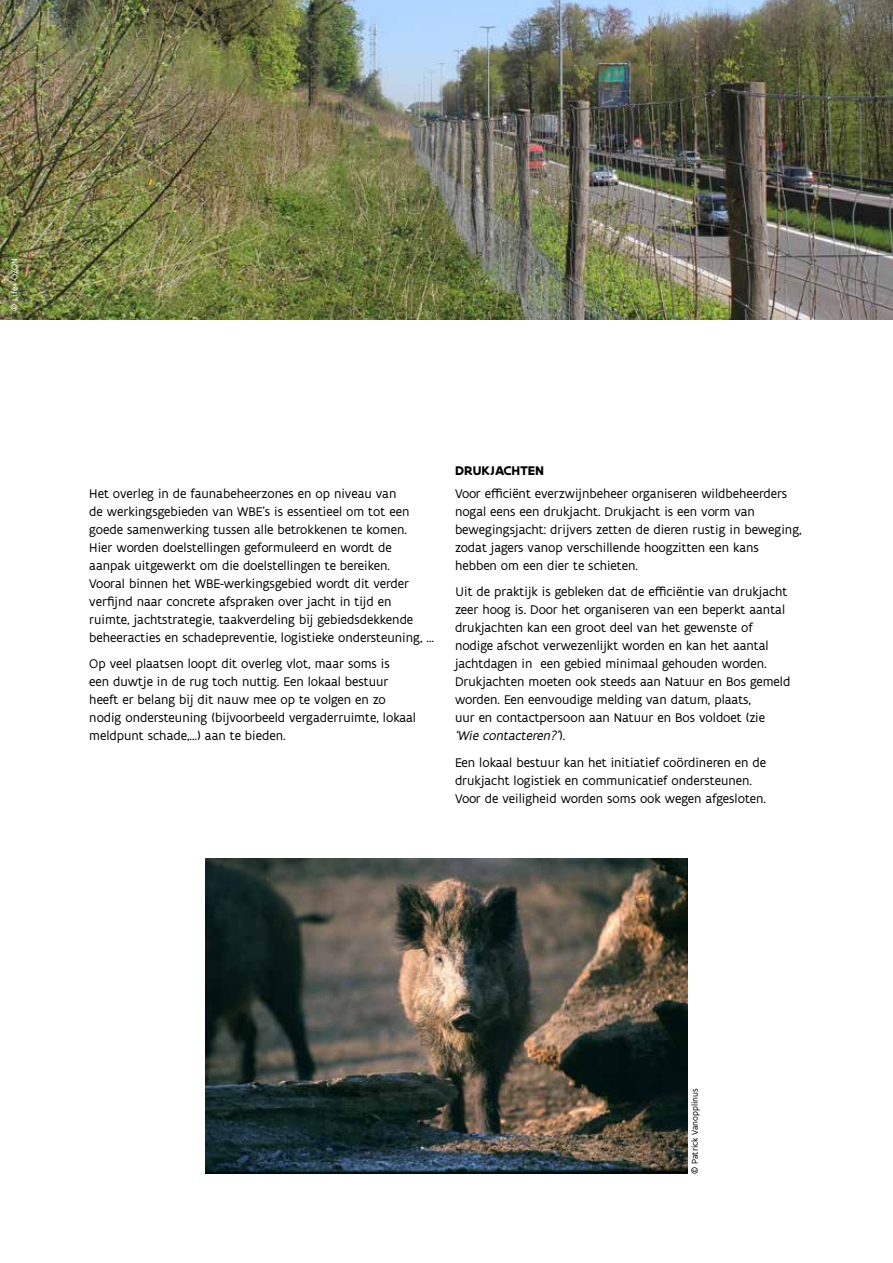
<style>
.page{position:relative;width:893px;height:1263px;background:#fff}
.page>*{position:absolute;margin:0;border:0;box-sizing:border-box;transform-origin:0 0}
.t1{font:13.5px/18px "Flanders Art Sans";color:#000}
.t2{font:700 13.5px "Flanders Art Sans";letter-spacing:.005em;color:#000}
.t3{font:9px "Flanders Art Sans";color:#000}
.t4{font:9px "Flanders Art Sans";color:#fff}
.s1{font-style:italic}
</style>
<div class="page">
<img style="left:206px;top:859px;width:481px;height:315px">
<img style="left:0;top:0;width:893px;height:319px">
<p class="t4" style="left:9px;top:311px;width:54px;rotate:-90deg">© Life+ OZON</p>
<p class="t1" style="left:89px;top:484px;width:346px">Het overleg in de faunabeheerzones en op niveau van<br>de werkingsgebieden van WBE’s is essentieel om tot een goede samenwerking tussen alle betrokkenen te komen.<br>Hier worden doelstellingen geformuleerd en wordt de aanpak uitgewerkt om die doelstellingen te bereiken.<br>Vooral binnen het WBE-werkingsgebied wordt dit verder verfijnd naar concrete afspraken over jacht in tijd en ruimte, jachtstrategie, taakverdeling bij gebiedsdekkende beheeracties en schadepreventie, logistieke ondersteuning, …</p>
<p class="t1" style="left:89px;top:655px;width:328px">Op veel plaatsen loopt dit overleg vlot, maar soms is<br>een duwtje in de rug toch nuttig. Een lokaal bestuur heeft er belang bij dit nauw mee op te volgen en zo nodig ondersteuning (bijvoorbeeld vergaderruimte, lokaal meldpunt schade,…) aan te bieden.</p>
<p class="t2" style="left:455px;top:462px;width:91px">DRUKJACHTEN</p>
<p class="t1" style="left:455px;top:484px;width:348px">Voor efficiënt everzwijnbeheer organiseren wildbeheerders nogal eens een drukjacht. Drukjacht is een vorm van bewegingsjacht: drijvers zetten de dieren rustig in beweging, zodat jagers vanop verschillende hoogzitten een kans hebben om een dier te schieten.</p>
<p class="t1" style="left:455px;top:583px;width:337px">Uit de praktijk is gebleken dat de efficiëntie van drukjacht zeer hoog is. Door het organiseren van een beperkt aantal drukjachten kan een groot deel van het gewenste of nodige afschot verwezenlijkt worden en kan het aantal jachtdagen in een gebied minimaal gehouden worden.<br>Drukjachten moeten ook steeds aan Natuur en Bos gemeld worden. Een eenvoudige melding van datum, plaats,<br>uur en contactpersoon aan Natuur en Bos voldoet (zie <span class="s1">‘Wie contacteren?’</span>) .</p>
<p class="t1" style="left:455px;top:753px;width:313px">Een lokaal bestuur kan het initiatief coördineren en de drukjacht logistiek en communicatief ondersteunen.<br>Voor de veiligheid worden soms ook wegen afgesloten.</p>
<p class="t3" style="left:689px;top:1174px;width:87px;rotate:-90deg">© Patrick Vanopplinus</p>
</div>
